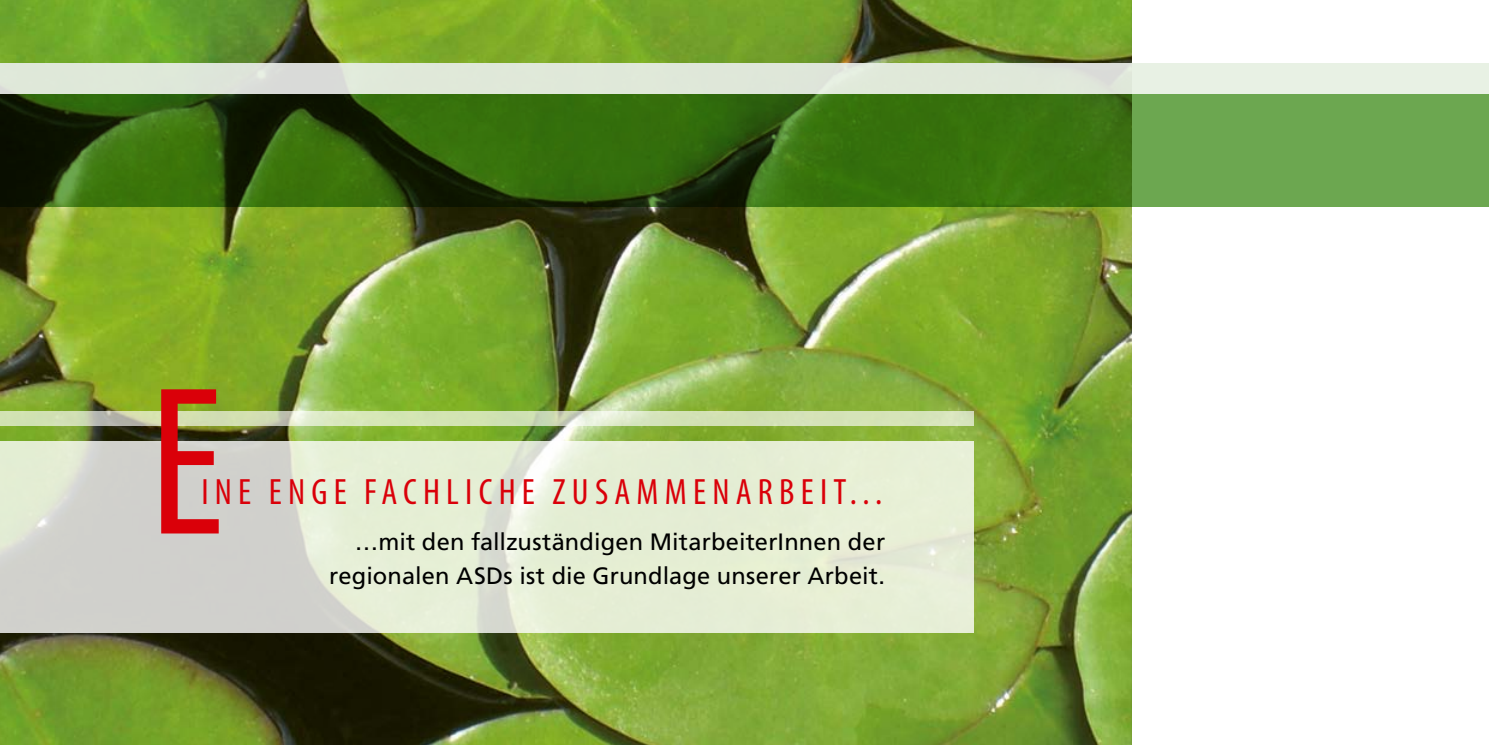
<style>
.page{position:relative;width:1489px;height:745px;background:#fff}
.page>*{position:absolute;margin:0;border:0;box-sizing:border-box;transform-origin:0 0}
.t1{font:condensed 213.5px "Myriad Pro";color:#da0009}
.t2{font:condensed 36.75px "Myriad Pro";letter-spacing:.17em;color:#da0009}
.t3{font:23.5px/34px "Frutiger";letter-spacing:.005em;color:#000;text-align:right}
</style>
<div class="page">
<img style="left:0;top:0;width:1131px;height:744px">
<svg style="left:0;top:93px;width:1488px;height:114px;background:#3f701d"></svg>
<div style="left:0;top:63px;width:1488px;height:30px;background:#e0e8d9"></div>
<svg style="left:0;top:441px;width:974px;height:191px;background:#dfe5d3"></svg>
<svg style="left:0;top:411px;width:974px;height:14px;background:#d3e0b8"></svg>
<h1 class="t1" style="left:148px;top:333px;width:77px">E</h1>
<h2 class="t2" style="left:201px;top:469px;width:682px">INE ENGE FACHLICHE ZUSAMMENARBEIT...</h2>
<p class="t3" style="left:329px;top:524px;width:557px">…mit den fallzuständigen MitarbeiterInnen der regionalen ASDs ist die Grundlage unserer Arbeit.</p>
</div>
